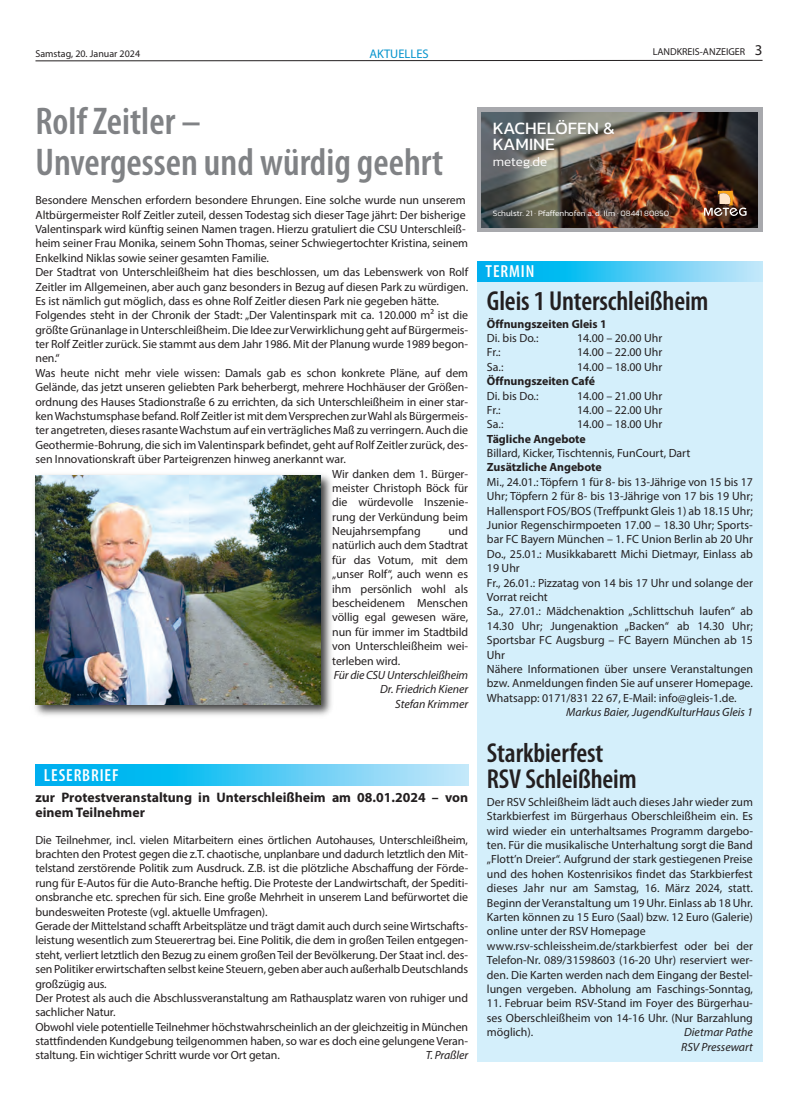
<style>
.page{position:relative;width:798px;height:1117px;background:#fff}
.page>*{position:absolute;margin:0;border:0;box-sizing:border-box;transform-origin:0 0}
.t1{font:600 condensed 38.75px/41.2px "Myriad Pro";color:#808285}
.t2{font:600 condensed 27.5px/26.2px "Myriad Pro";letter-spacing:-.005em;color:#231f20}
.t3{font:17.5px/15.4px "Kanit";color:#fff}
.t4{font:600 condensed 17.5px "Myriad Pro";letter-spacing:.05em;color:#fff}
.t5{font:700 13.75px/15px "Myriad Pro";color:#231f20}
.t6{font:300 13.12px "Kanit";color:#fff}
.t7{font:12.5px "Myriad Pro";color:#0694cd}
.t8{font:11.88px/14.4px "Myriad Pro";letter-spacing:-.005em;color:#231f20;text-align:justify}
.t9{font:italic 11.88px "Myriad Pro";letter-spacing:-.005em;color:#231f20}
.t10{font:700 11.88px "Myriad Pro";color:#231f20}
.t11{font:10px "Myriad Pro";color:#231f20}
.t12{font:300 8.25px "Kanit";color:#fff}
.s1{font-size:15px}
</style>
<div class="page">
<svg style="left:35px;top:60px;width:727px;height:1px"></svg>
<img style="left:34px;top:474px;width:298px;height:242px">
<img style="left:35px;top:475px;width:286px;height:229px">
<div style="left:477px;top:107px;width:285px;height:124px;background:#a8a9ad"></div>
<img style="left:481px;top:112px;width:276px;height:115px">
<svg style="left:703px;top:191px;width:43px;height:25px"></svg>
<svg style="left:35px;top:764px;width:433px;height:21px;background:#49c8f3"></svg>
<div style="left:477px;top:277px;width:285px;height:784px;background:#d4effb"></div>
<svg style="left:477px;top:261px;width:285px;height:20px;background:#49c8f3"></svg>
<p class="t11" style="left:35px;top:50px;width:106px">Samstag, 20. Januar 2024</p>
<p class="t7" style="left:369px;top:49px;width:61px">AKTUELLES</p>
<p class="t11" style="left:652px;top:48px;width:111px">LANDKREIS-ANZEIGER <span class="s1">3</span></p>
<p class="t1" style="left:35px;top:103px;width:409px">Rolf Zeitler –<br>Unvergessen und würdig geehrt</p>
<p class="t8" style="left:35px;top:194px;width:434px;text-align:left">Besondere Menschen erfordern besondere Ehrungen. Eine solche wurde nun unserem Altbürgermeister Rolf Zeitler zuteil, dessen Todestag sich dieser Tage jährt: Der bisherige Valentinspark wird künftig seinen Namen tragen. Hierzu gratuliert die CSU Unterschleiß&shy;heim seiner Frau Monika, seinem Sohn Thomas, seiner Schwiegertochter Kristina, seinem Enkelkind Niklas sowie seiner gesamten Familie.</p>
<p class="t8" style="left:35px;top:266px;width:434px">Der Stadtrat von Unterschleißheim hat dies beschlossen, um das Lebenswerk von Rolf Zeitler im Allgemeinen, aber auch ganz besonders in Bezug auf diesen Park zu würdigen.<br>Es ist nämlich gut möglich, dass es ohne Rolf Zeitler diesen Park nie gegeben hätte.</p>
<p class="t8" style="left:35px;top:309px;width:434px">Folgendes steht in der Chronik der Stadt: „Der Valentinspark mit ca. 120.000 m² ist die größte Grünanlage in Unterschleißheim. Die Idee zur Verwirklichung geht auf Bürgermeis&shy;ter Rolf Zeitler zurück. Sie stammt aus dem Jahr 1986. Mit der Planung wurde 1989 begon&shy;nen.“</p>
<p class="t8" style="left:35px;top:366px;width:434px">Was heute nicht mehr viele wissen: Damals gab es schon konkrete Pläne, auf dem Gelände, das jetzt unseren geliebten Park beherbergt, mehrere Hochhäuser der Größen&shy;ordnung des Hauses Stadionstraße 6 zu errichten, da sich Unterschleißheim in einer star&shy;ken Wachstumsphase befand. Rolf Zeitler ist mit dem Versprechen zur Wahl als Bürgermeis&shy;ter angetreten, dieses rasante Wachstum auf ein verträgliches Maß zu verringern. Auch die Geothermie-Bohrung, die sich im Valentinspark befindet, geht auf Rolf Zeitler zurück, des&shy;sen Innovationskraft über Parteigrenzen hinweg anerkannt war.</p>
<p class="t8" style="left:332px;top:467px;width:138px">Wir danken dem 1. Bürger&shy;meister Christoph Böck für die würdevolle Inszenie&shy;rung der Verkündung beim Neujahrsempfang</p>
<p class="t8" style="left:332px;top:524px;width:137px;text-indent:116px">und natürlich auch dem Stadtrat für das Votum, mit dem „unser Rolf“, auch wenn es ihm persönlich wohl als bescheidenem Menschen völlig egal gewesen wäre, nun für immer im Stadtbild von Unterschleißheim wei&shy;terleben wird.</p>
<p class="t9" style="left:333px;top:670px;width:136px">Für die CSU Unterschleißheim</p>
<p class="t9" style="left:380px;top:684px;width:89px">Dr. Friedrich Kiener</p>
<p class="t9" style="left:395px;top:699px;width:74px">Stefan Krimmer</p>
<p class="t4" style="left:44px;top:768px;width:76px">LESERBRIEF</p>
<p class="t5" style="left:35px;top:791px;width:434px">zur Protestveranstaltung in Unterschleißheim am 08.01.2024 – von einem Teilnehmer</p>
<p class="t8" style="left:35px;top:833px;width:434px">Die Teilnehmer, incl. vielen Mitarbeitern eines örtlichen Autohauses, Unterschleißheim, brachten den Protest gegen die z.T. chaotische, unplanbare und dadurch letztlich den Mit&shy;telstand zerstörende Politik zum Ausdruck. Z.B. ist die plötzliche Abschaffung der Förde&shy;rung für E-Autos für die Auto-Branche heftig. Die Proteste der Landwirtschaft, der Spediti&shy;onsbranche etc. sprechen für sich. Eine große Mehrheit in unserem Land befürwortet die bundesweiten Proteste (vgl. aktuelle Umfragen).</p>
<p class="t8" style="left:35px;top:919px;width:434px">Gerade der Mittelstand schafft Arbeitsplätze und trägt damit auch durch seine Wirtschafts&shy;leistung wesentlich zum Steuerertrag bei. Eine Politik, die dem in großen Teilen entgegen&shy;steht, verliert letztlich den Bezug zu einem großen Teil der Bevölkerung. Der Staat incl. des&shy;sen Politiker erwirtschaften selbst keine Steuern, geben aber auch außerhalb Deutschlands großzügig aus.</p>
<p class="t8" style="left:35px;top:991px;width:434px">Der Protest als auch die Abschlussveranstaltung am Rathausplatz waren von ruhiger und sachlicher Natur.</p>
<p class="t8" style="left:35px;top:1020px;width:434px">Obwohl viele potentielle Teilnehmer höchstwahrscheinlich an der gleichzeitig in München stattfindenden Kundgebung teilgenommen haben, so war es doch eine gelungene Veran&shy;staltung. Ein wichtiger Schritt wurde vor Ort getan.</p>
<p class="t9" style="left:425px;top:1050px;width:44px">T. Praßler</p>
<p class="t3" style="left:492px;top:120px;width:124px">KACHELÖFEN &amp;<br>KAMINE</p>
<p class="t6" style="left:492px;top:157px;width:56px">meteg.de</p>
<p class="t12" style="left:492px;top:210px;width:178px">Schulstr. 21 · Pfaffenhofen a. d. Ilm · 08441 80850</p>
<p class="t4" style="left:485px;top:265px;width:50px">TERMIN</p>
<p class="t2" style="left:486px;top:290px;width:223px">Gleis 1 Unterschleißheim</p>
<p class="t10" style="left:486px;top:319px;width:121px">Öffnungszeiten Gleis 1</p>
<p class="t8" style="left:486px;top:332px;width:53px">Di. bis Do.:</p>
<p class="t8" style="left:576px;top:332px;width:87px">14.00 – 20.00 Uhr</p>
<p class="t8" style="left:486px;top:346px;width:15px">Fr.:</p>
<p class="t8" style="left:576px;top:346px;width:87px">14.00 – 22.00 Uhr</p>
<p class="t8" style="left:486px;top:360px;width:18px">Sa.:</p>
<p class="t8" style="left:576px;top:360px;width:87px">14.00 – 18.00 Uhr</p>
<p class="t10" style="left:486px;top:376px;width:110px">Öffnungszeiten Café</p>
<p class="t8" style="left:486px;top:389px;width:53px">Di. bis Do.:</p>
<p class="t8" style="left:576px;top:389px;width:87px">14.00 – 21.00 Uhr</p>
<p class="t8" style="left:486px;top:403px;width:15px">Fr.:</p>
<p class="t8" style="left:576px;top:403px;width:87px">14.00 – 22.00 Uhr</p>
<p class="t8" style="left:486px;top:418px;width:18px">Sa.:</p>
<p class="t8" style="left:576px;top:418px;width:87px">14.00 – 18.00 Uhr</p>
<p class="t10" style="left:486px;top:434px;width:100px">Tägliche Angebote</p>
<p class="t8" style="left:486px;top:447px;width:205px">Billard, Kicker, Tischtennis, FunCourt, Dart</p>
<p class="t10" style="left:486px;top:463px;width:116px">Zusätzliche Angebote</p>
<p class="t8" style="left:486px;top:475px;width:267px">Mi., 24.01.: Töpfern 1 für 8- bis 13-Jährige von 15 bis 17<br>Uhr; Töpfern 2 für 8- bis 13-Jährige von 17 bis 19 Uhr; Hallensport FOS/BOS (Treffpunkt Gleis 1) ab 18.15 Uhr; Junior Regenschirmpoeten 17.00 – 18.30 Uhr; Sports&shy;bar FC Bayern München – 1. FC Union Berlin ab 20 Uhr</p>
<p class="t8" style="left:486px;top:547px;width:267px">Do., 25.01.: Musikkabarett Michi Dietmayr, Einlass ab<br>19 Uhr</p>
<p class="t8" style="left:486px;top:576px;width:267px">Fr., 26.01.: Pizzatag von 14 bis 17 Uhr und solange der<br>Vorrat reicht</p>
<p class="t8" style="left:486px;top:605px;width:267px">Sa., 27.01.: Mädchenaktion „Schlittschuh laufen“ ab 14.30 Uhr; Jungenaktion „Backen“ ab 14.30 Uhr; Sportsbar FC Augsburg – FC Bayern München ab 15<br>Uhr</p>
<p class="t8" style="left:486px;top:662px;width:267px">Nähere Informationen über unsere Veranstaltungen bzw. Anmeldungen finden Sie auf unserer Homepage.<br>Whatsapp: 0171/831 22 67, E-Mail: info@gleis-1.de.</p>
<p class="t9" style="left:566px;top:707px;width:188px">Markus Baier, JugendKulturHaus Gleis 1</p>
<p class="t2" style="left:486px;top:741px;width:151px">Starkbierfest<br>RSV Schleißheim</p>
<p class="t8" style="left:486px;top:795px;width:267px">Der RSV Schleißheim lädt auch dieses Jahr wieder zum Starkbierfest im Bürgerhaus Oberschleißheim ein. Es wird wieder ein unterhaltsames Programm dargebo&shy;ten. Für die musikalische Unterhaltung sorgt die Band „Flott’n Dreier“. Aufgrund der stark gestiegenen Preise und des hohen Kostenrisikos findet das Starkbierfest dieses Jahr nur am Samstag, 16. März 2024, statt.<br>Beginn der Veranstaltung um 19 Uhr. Einlass ab 18 Uhr.</p>
<p class="t8" style="left:486px;top:910px;width:267px">Karten können zu 15 Euro (Saal) bzw. 12 Euro (Galerie) online unter der RSV Homepage</p>
<p class="t8" style="left:486px;top:939px;width:267px">www.rsv-schleissheim.de/starkbierfest oder bei der Telefon-Nr. 089/31598603 (16-20 Uhr) reserviert wer&shy;den. Die Karten werden nach dem Eingang der Bestel&shy;lungen vergeben. Abholung am Faschings-Sonntag,</p>
<p class="t8" style="left:486px;top:996px;width:267px">11. Februar beim RSV-Stand im Foyer des Bürgerhau&shy;ses Oberschleißheim von 14-16 Uhr. (Nur Barzahlung möglich).</p>
<p class="t9" style="left:684px;top:1027px;width:70px">Dietmar Pathe</p>
<p class="t9" style="left:681px;top:1041px;width:73px">RSV Pressewart</p>
</div>
